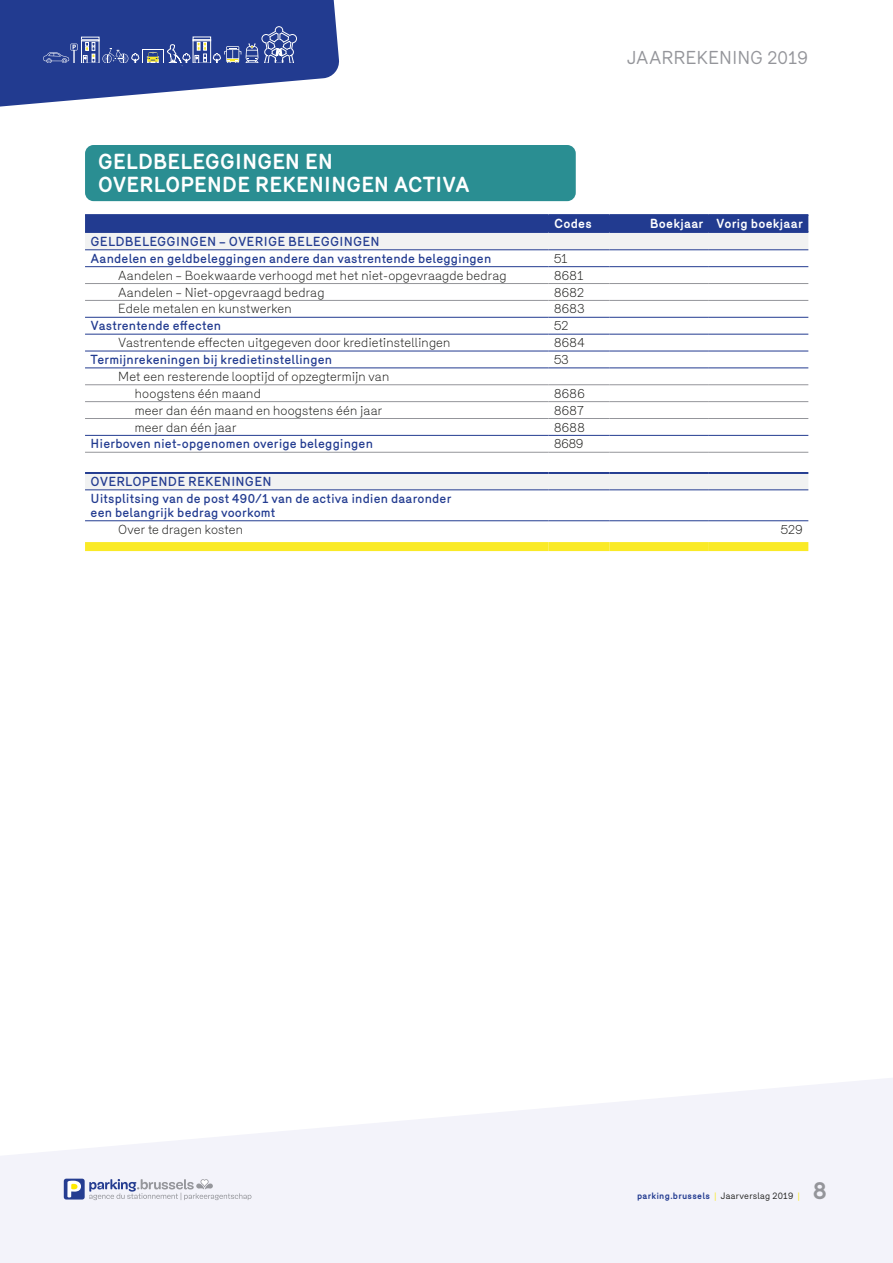
<style>
.page{position:relative;width:893px;height:1263px;background:#fff}
.page>*{position:absolute;margin:0;border:0;box-sizing:border-box;transform-origin:0 0}
.t1{font:700 24px "Mercury";color:#94959a}
.t2{font:700 21px/22.5px "Mercury";letter-spacing:-.02em;color:#fff}
.t3{font:18px "Mercury";letter-spacing:-.01em;color:#94959a}
.t4{font:300 12.6px/16.8px "Mercury";letter-spacing:.015em;color:#1d1d1b}
.t5{font:500 12.6px/16.8px "Mercury";letter-spacing:.015em;color:#223b90}
.t6{font:700 12.6px "Mercury";letter-spacing:.015em;color:#fff}
.t7{font:700 9px "Mercury";letter-spacing:.03em;color:#223b90}
.s1{font-weight:400;color:#faea27}
.s2{font-weight:400;color:#1d1d1b}
</style>
<div class="page">
<svg style="left:0;top:1078px;width:893px;height:185px;fill:#f3f3fa"></svg>
<div style="left:64px;top:1178px;width:21px;height:21px;background:#253d91;border-radius:2px"></div>
<svg style="left:67px;top:1181px;width:14px;height:16px"></svg>
<svg style="left:89px;top:1179px;width:162px;height:21px"></svg>
<svg style="left:0;top:0;width:339px;height:107px"></svg>
<hr style="left:38px;top:63px;width:264px;height:2px;background:#223b90">
<div style="left:85px;top:145px;width:491px;height:56px;background:#2a8e92;border-radius:9px"></div>
<div style="left:85px;top:216px;width:723px;height:15px;background:#223b90"></div>
<svg style="left:85px;top:233px;width:723px;height:257px"></svg>
<hr style="left:85px;top:472px;width:464px;height:2px;background:#223b90">
<hr style="left:549px;top:472px;width:60px;height:2px;background:#223b90">
<hr style="left:609px;top:472px;width:100px;height:2px;background:#223b90">
<hr style="left:709px;top:472px;width:99px;height:2px;background:#223b90">
<div style="left:85px;top:542px;width:464px;height:9px;background:#faea27"></div>
<div style="left:549px;top:542px;width:60px;height:9px;background:#faea27"></div>
<div style="left:609px;top:542px;width:100px;height:9px;background:#faea27"></div>
<div style="left:709px;top:542px;width:99px;height:9px;background:#faea27"></div>
<hr style="left:85px;top:334px;width:464px;height:1px;background:#223b90">
<hr style="left:549px;top:334px;width:60px;height:1px;background:#223b90">
<hr style="left:609px;top:334px;width:100px;height:1px;background:#223b90">
<hr style="left:709px;top:334px;width:99px;height:1px;background:#223b90">
<hr style="left:85px;top:452px;width:464px;height:1px;background:#94959a">
<hr style="left:549px;top:452px;width:60px;height:1px;background:#94959a">
<hr style="left:609px;top:452px;width:100px;height:1px;background:#94959a">
<hr style="left:709px;top:452px;width:99px;height:1px;background:#94959a">
<hr style="left:85px;top:214px;width:464px;height:2px;background:#223b90">
<hr style="left:549px;top:214px;width:60px;height:2px;background:#223b90">
<hr style="left:609px;top:214px;width:100px;height:2px;background:#223b90">
<hr style="left:709px;top:214px;width:99px;height:2px;background:#223b90">
<hr style="left:85px;top:231px;width:464px;height:2px;background:#223b90">
<hr style="left:549px;top:231px;width:60px;height:2px;background:#223b90">
<hr style="left:609px;top:231px;width:100px;height:2px;background:#223b90">
<hr style="left:709px;top:231px;width:99px;height:2px;background:#223b90">
<hr style="left:85px;top:520px;width:464px;height:1px;background:#223b90">
<hr style="left:549px;top:520px;width:60px;height:1px;background:#223b90">
<hr style="left:609px;top:520px;width:100px;height:1px;background:#223b90">
<hr style="left:709px;top:520px;width:99px;height:1px;background:#223b90">
<hr style="left:85px;top:283px;width:464px;height:1px;background:#94959a">
<hr style="left:549px;top:283px;width:60px;height:1px;background:#94959a">
<hr style="left:609px;top:283px;width:100px;height:1px;background:#94959a">
<hr style="left:709px;top:283px;width:99px;height:1px;background:#94959a">
<hr style="left:85px;top:300px;width:464px;height:1px;background:#94959a">
<hr style="left:549px;top:300px;width:60px;height:1px;background:#94959a">
<hr style="left:609px;top:300px;width:100px;height:1px;background:#94959a">
<hr style="left:709px;top:300px;width:99px;height:1px;background:#94959a">
<hr style="left:85px;top:384px;width:464px;height:1px;background:#94959a">
<hr style="left:549px;top:384px;width:60px;height:1px;background:#94959a">
<hr style="left:609px;top:384px;width:100px;height:1px;background:#94959a">
<hr style="left:709px;top:384px;width:99px;height:1px;background:#94959a">
<hr style="left:85px;top:401px;width:464px;height:1px;background:#94959a">
<hr style="left:549px;top:401px;width:60px;height:1px;background:#94959a">
<hr style="left:609px;top:401px;width:100px;height:1px;background:#94959a">
<hr style="left:709px;top:401px;width:99px;height:1px;background:#94959a">
<hr style="left:85px;top:418px;width:464px;height:1px;background:#94959a">
<hr style="left:549px;top:418px;width:60px;height:1px;background:#94959a">
<hr style="left:609px;top:418px;width:100px;height:1px;background:#94959a">
<hr style="left:709px;top:418px;width:99px;height:1px;background:#94959a">
<hr style="left:85px;top:249px;width:464px;height:1px;background:#223b90">
<hr style="left:549px;top:249px;width:60px;height:1px;background:#223b90">
<hr style="left:609px;top:249px;width:100px;height:1px;background:#223b90">
<hr style="left:709px;top:249px;width:99px;height:1px;background:#223b90">
<hr style="left:85px;top:266px;width:464px;height:1px;background:#223b90">
<hr style="left:549px;top:266px;width:60px;height:1px;background:#223b90">
<hr style="left:609px;top:266px;width:100px;height:1px;background:#223b90">
<hr style="left:709px;top:266px;width:99px;height:1px;background:#223b90">
<hr style="left:85px;top:490px;width:464px;height:1px;background:#223b90">
<hr style="left:549px;top:490px;width:60px;height:1px;background:#223b90">
<hr style="left:609px;top:490px;width:100px;height:1px;background:#223b90">
<hr style="left:709px;top:490px;width:99px;height:1px;background:#223b90">
<hr style="left:85px;top:317px;width:464px;height:1px;background:#223b90">
<hr style="left:549px;top:317px;width:60px;height:1px;background:#223b90">
<hr style="left:609px;top:317px;width:100px;height:1px;background:#223b90">
<hr style="left:709px;top:317px;width:99px;height:1px;background:#223b90">
<hr style="left:85px;top:351px;width:464px;height:1px;background:#223b90">
<hr style="left:549px;top:351px;width:60px;height:1px;background:#223b90">
<hr style="left:609px;top:351px;width:100px;height:1px;background:#223b90">
<hr style="left:709px;top:351px;width:99px;height:1px;background:#223b90">
<hr style="left:85px;top:368px;width:464px;height:1px;background:#223b90">
<hr style="left:549px;top:368px;width:60px;height:1px;background:#223b90">
<hr style="left:609px;top:368px;width:100px;height:1px;background:#223b90">
<hr style="left:709px;top:368px;width:99px;height:1px;background:#223b90">
<hr style="left:85px;top:435px;width:464px;height:1px;background:#223b90">
<hr style="left:549px;top:435px;width:60px;height:1px;background:#223b90">
<hr style="left:609px;top:435px;width:100px;height:1px;background:#223b90">
<hr style="left:709px;top:435px;width:99px;height:1px;background:#223b90">
<h2 class="t2" style="left:98px;top:151px;width:373px">GELDBELEGGINGEN EN<br>OVERLOPENDE REKENINGEN ACTIVA</h2>
<p class="t5" style="left:91px;top:233px;width:402px">GELDBELEGGINGEN – OVERIGE BELEGGINGEN<br>Aandelen en geldbeleggingen andere dan vastrentende beleggingen</p>
<h3 class="t3" style="left:627px;top:48px;width:182px">JAARREKENING 2019</h3>
<p class="t6" style="left:554px;top:216px;width:39px">Codes</p>
<p class="t6" style="left:650px;top:216px;width:155px">Boekjaar Vorig boekjaar</p>
<p class="t4" style="left:554px;top:250px;width:15px">51</p>
<p class="t4" style="left:118px;top:267px;width:390px">Aandelen – Boekwaarde verhoogd met het niet-opgevraagde bedrag</p>
<p class="t4" style="left:554px;top:267px;width:31px">8681</p>
<p class="t4" style="left:118px;top:284px;width:208px">Aandelen – Niet-opgevraagd bedrag</p>
<p class="t4" style="left:554px;top:284px;width:32px">8682</p>
<p class="t4" style="left:118px;top:301px;width:175px">Edele metalen en kunstwerken</p>
<p class="t4" style="left:554px;top:301px;width:32px">8683</p>
<p class="t5" style="left:91px;top:317px;width:132px">Vastrentende effecten</p>
<p class="t4" style="left:554px;top:317px;width:16px">52</p>
<p class="t4" style="left:118px;top:334px;width:334px">Vastrentende effecten uitgegeven door kredietinstellingen</p>
<p class="t4" style="left:554px;top:334px;width:32px">8684</p>
<p class="t5" style="left:91px;top:351px;width:243px">Termijnrekeningen bij kredietinstellingen</p>
<p class="t4" style="left:554px;top:351px;width:16px">53</p>
<p class="t4" style="left:135px;top:368px;width:256px;text-indent:-17px">Met een resterende looptijd of opzegtermijn van hoogstens één maand</p>
<p class="t4" style="left:554px;top:385px;width:32px">8686</p>
<p class="t4" style="left:135px;top:402px;width:249px">meer dan één maand en hoogstens één jaar</p>
<p class="t4" style="left:554px;top:402px;width:31px">8687</p>
<p class="t4" style="left:135px;top:419px;width:103px">meer dan één jaar</p>
<p class="t4" style="left:554px;top:419px;width:32px">8688</p>
<p class="t5" style="left:91px;top:435px;width:284px">Hierboven niet-opgenomen overige beleggingen</p>
<p class="t4" style="left:554px;top:435px;width:31px">8689</p>
<p class="t5" style="left:91px;top:473px;width:362px">OVERLOPENDE REKENINGEN<br>Uitsplitsing van de post 490/1 van de activa indien daaronder</p>
<p class="t5" style="left:91px;top:504px;width:186px">een belangrijk bedrag voorkomt</p>
<p class="t4" style="left:118px;top:521px;width:126px">Over te dragen kosten</p>
<p class="t4" style="left:781px;top:521px;width:24px">529</p>
<p class="t7" style="left:637px;top:1190px;width:164px">parking.brussels <span class="s1">|</span> <span class="s2">Jaarverslag 2019</span> <span class="s1">|</span></p>
<h1 class="t1" style="left:813px;top:1176px;width:16px">8</h1>
</div>
